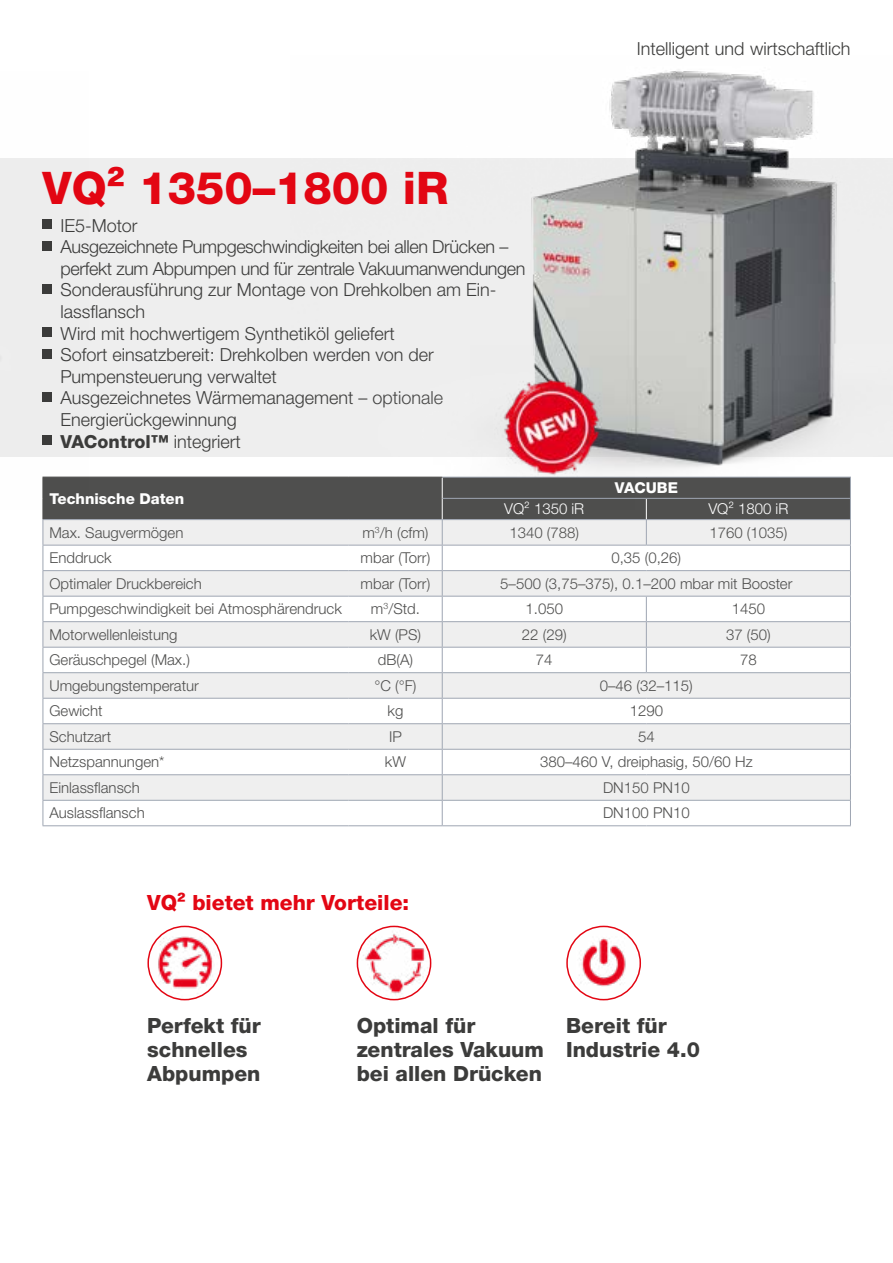
<style>
.page{position:relative;width:893px;height:1263px;background:#fff}
.page>*{position:absolute;margin:0;border:0;box-sizing:border-box;transform-origin:0 0}
.t1{font:800 45px "Helvetica Neue LTW1 G";color:#e30613}
.t2{font:800 21px/24px "Helvetica Neue LTW1 G";color:#3c3c3b}
.t3{font:800 21px "Helvetica Neue LTW1 G";color:#e30613}
.t4{font:300 18px/21.6px "Helvetica Neue LTW1 G";color:#3c3c3b}
.t5{font:300 15px "Helvetica Neue LTW1 G";color:#3c3c3b}
.t6{font:800 15px "Helvetica Neue LTW1 G";color:#fff}
.t7{font:300 15px "Helvetica Neue LTW1 G";color:#fff}
.s1{font-weight:800}
</style>
<div class="page">
<div style="left:0;top:159px;width:893px;height:298px;background:#eee"></div>
<hr style="left:43px;top:825px;width:306px;height:1px;background:#949caa">
<hr style="left:349px;top:825px;width:93px;height:1px;background:#949caa">
<hr style="left:442px;top:825px;width:204px;height:1px;background:#949caa">
<hr style="left:646px;top:825px;width:205px;height:1px;background:#949caa">
<svg style="left:43px;top:477px;width:808px;height:348px"></svg>
<hr style="left:43px;top:477px;width:306px;height:1px;background:#3c3c3b">
<hr style="left:349px;top:477px;width:93px;height:1px;background:#3c3c3b">
<img style="left:0;top:158px;width:89px;height:351px">
<img style="left:291px;top:71px;width:602px;height:406px">
<img style="left:470px;top:345px;width:165px;height:164px">
<img style="left:148px;top:926px;width:73px;height:74px;border-radius:37px">
<div style="left:147px;top:926px;width:75px;height:74px;border:2px solid #e30613;border-radius:50%"></div>
<img style="left:357px;top:926px;width:74px;height:74px;border-radius:37px">
<div style="left:357px;top:926px;width:74px;height:74px;border:2px solid #e30613;border-radius:50%"></div>
<img style="left:567px;top:926px;width:73px;height:74px;border-radius:37px">
<div style="left:566px;top:926px;width:75px;height:74px;border:2px solid #e30613;border-radius:50%"></div>
<h1 class="t1" style="left:43px;top:162px;width:408px">VQ² 1350–1800 iR</h1>
<p class="t4" style="left:61px;top:214px;width:467px">IE5-Motor<br>Ausgezeichnete Pumpgeschwindigkeiten bei allen Drücken – perfekt zum Abpumpen und für zentrale Vakuumanwendungen Sonderausführung zur Montage von Drehkolben am Ein&shy;lassflansch<br>Wird mit hochwertigem Synthetiköl geliefert<br>Sofort einsatzbereit: Drehkolben werden von der Pumpensteuerung verwaltet<br>Ausgezeichnetes Wärmemanagement – optionale Energierückgewinnung<br><span class="s1">VAControl™</span> integriert</p>
<p class="t4" style="left:637px;top:38px;width:215px">Intelligent und wirtschaftlich</p>
<p class="t6" style="left:49px;top:489px;width:136px">Technische Daten</p>
<p class="t6" style="left:615px;top:479px;width:65px">VACUBE</p>
<p class="t7" style="left:504px;top:500px;width:82px">VQ² 1350 iR</p>
<p class="t7" style="left:708px;top:500px;width:82px">VQ² 1800 iR</p>
<p class="t5" style="left:49px;top:523px;width:135px">Max. Saugvermögen</p>
<p class="t5" style="left:362px;top:523px;width:67px">m<sup>3</sup>/h (cfm)</p>
<p class="t5" style="left:509px;top:523px;width:71px">1340 (788)</p>
<p class="t5" style="left:709px;top:523px;width:80px">1760 (1035)</p>
<p class="t5" style="left:49px;top:549px;width:64px">Enddruck</p>
<p class="t5" style="left:361px;top:549px;width:71px">mbar (Torr)</p>
<p class="t5" style="left:611px;top:549px;width:71px">0,35 (0,26)</p>
<p class="t5" style="left:49px;top:574px;width:154px">Optimaler Druckbereich</p>
<p class="t5" style="left:361px;top:574px;width:71px">mbar (Torr)</p>
<p class="t5" style="left:500px;top:574px;width:294px">5–500 (3,75–375), 0.1–200 mbar mit Booster</p>
<p class="t5" style="left:49px;top:600px;width:294px">Pumpgeschwindigkeit bei Atmosphärendruck</p>
<p class="t5" style="left:371px;top:600px;width:50px">m<sup>3</sup>/Std.</p>
<p class="t5" style="left:525px;top:600px;width:39px">1.050</p>
<p class="t5" style="left:732px;top:600px;width:35px">1450</p>
<p class="t5" style="left:49px;top:625px;width:130px">Motorwellenleistung</p>
<p class="t5" style="left:370px;top:625px;width:53px">kW (PS)</p>
<p class="t5" style="left:522px;top:625px;width:46px">22 (29)</p>
<p class="t5" style="left:726px;top:625px;width:46px">37 (50)</p>
<p class="t5" style="left:49px;top:651px;width:142px">Geräuschpegel (Max.)</p>
<p class="t5" style="left:378px;top:651px;width:37px">dB(A)</p>
<p class="t5" style="left:536px;top:651px;width:18px">74</p>
<p class="t5" style="left:740px;top:651px;width:18px">78</p>
<p class="t5" style="left:49px;top:676px;width:151px">Umgebungstemperatur</p>
<p class="t5" style="left:374px;top:676px;width:44px">°C (°F)</p>
<p class="t5" style="left:600px;top:676px;width:95px">0–46 (32–115)</p>
<p class="t5" style="left:49px;top:702px;width:55px">Gewicht</p>
<p class="t5" style="left:388px;top:702px;width:17px">kg</p>
<p class="t5" style="left:630px;top:702px;width:35px">1290</p>
<p class="t5" style="left:49px;top:727px;width:63px">Schutzart</p>
<p class="t5" style="left:389px;top:727px;width:14px">IP</p>
<p class="t5" style="left:638px;top:727px;width:18px">54</p>
<p class="t5" style="left:49px;top:753px;width:117px">Netzspannungen*</p>
<p class="t5" style="left:385px;top:753px;width:23px">kW</p>
<p class="t5" style="left:540px;top:753px;width:214px">380–460 V, dreiphasig, 50/60 Hz</p>
<p class="t5" style="left:49px;top:778px;width:92px">Einlassflansch</p>
<p class="t5" style="left:603px;top:778px;width:88px">DN150 PN10</p>
<p class="t5" style="left:49px;top:804px;width:97px">Auslassflansch</p>
<p class="t5" style="left:603px;top:804px;width:88px">DN100 PN10</p>
<h2 class="t3" style="left:147px;top:890px;width:263px">VQ² bietet mehr Vorteile:</h2>
<h2 class="t2" style="left:147px;top:1013px;width:115px">Perfekt für schnelles<br>Abpumpen</h2>
<h2 class="t2" style="left:357px;top:1013px;width:189px">Optimal für zentrales Vakuum bei allen Drücken</h2>
<h2 class="t2" style="left:566px;top:1013px;width:135px">Bereit für<br>Industrie 4.0</h2>
</div>
